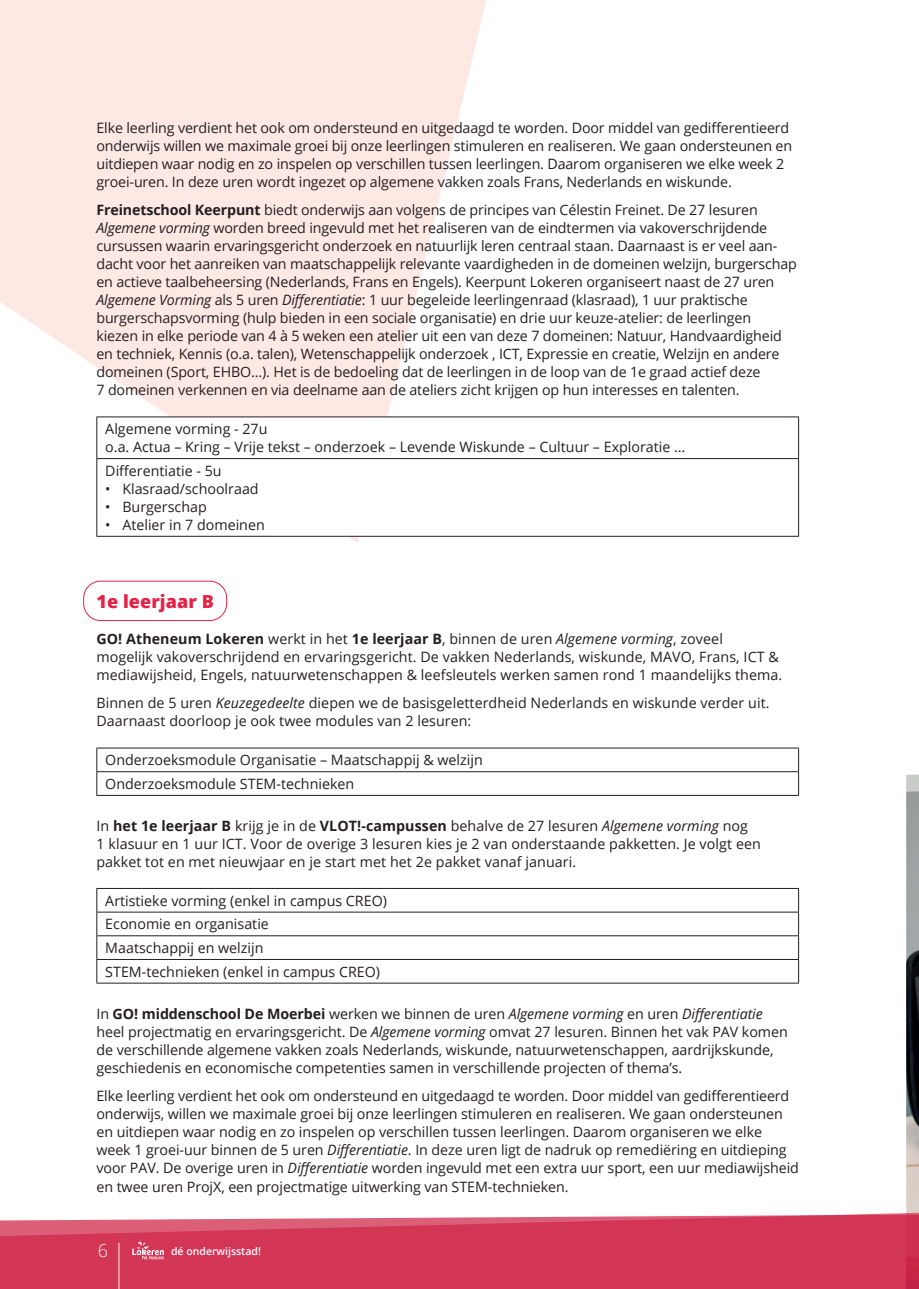
<style>
.page{position:relative;width:919px;height:1289px;background:#fff}
.page>*{position:absolute;margin:0;border:0;box-sizing:border-box;transform-origin:0 0}
.t1{font:800 18px "Open Sans";letter-spacing:.005em;color:#e52147}
.t2{font:300 18px "Open Sans";color:#fff}
.t3{font:14.25px/18px "Open Sans";letter-spacing:-.005em;color:#231f20}
.t4{font:600 10.5px "Open Sans";color:#fff}
.s1{font-weight:700}
.s2{font-style:italic}
</style>
<div class="page">
<img style="left:906px;top:792px;width:12px;height:395px">
<svg style="left:906px;top:774px;width:12px;height:18px"></svg>
<svg style="left:0;top:0;width:486px;height:543px;fill:#fde8e4"></svg>
<div style="left:83px;top:581px;width:144px;height:40px;border:1px solid #e52147;border-radius:17px"></div>
<svg style="left:97px;top:417px;width:701px;height:119px"></svg>
<hr style="left:96px;top:416px;width:702px;height:1px;background:#231f20">
<hr style="left:96px;top:458px;width:702px;height:1px;background:#231f20">
<hr style="left:96px;top:536px;width:702px;height:1px;background:#231f20">
<hr style="left:96px;top:417px;width:1px;height:41px;background:#231f20">
<hr style="left:96px;top:459px;width:1px;height:77px;background:#231f20">
<hr style="left:798px;top:417px;width:1px;height:41px;background:#231f20">
<hr style="left:798px;top:459px;width:1px;height:77px;background:#231f20">
<hr style="left:96px;top:747px;width:702px;height:1px;background:#231f20">
<hr style="left:96px;top:795px;width:702px;height:1px;background:#231f20">
<svg style="left:96px;top:748px;width:703px;height:47px"></svg>
<svg style="left:97px;top:889px;width:701px;height:93px"></svg>
<hr style="left:96px;top:888px;width:702px;height:1px;background:#231f20">
<hr style="left:96px;top:911px;width:702px;height:1px;background:#231f20">
<hr style="left:96px;top:935px;width:702px;height:1px;background:#231f20">
<hr style="left:96px;top:959px;width:702px;height:1px;background:#231f20">
<hr style="left:96px;top:982px;width:702px;height:1px;background:#231f20">
<svg style="left:96px;top:888px;width:1px;height:94px"></svg>
<svg style="left:798px;top:888px;width:1px;height:94px"></svg>
<svg style="left:0;top:1208px;width:918px;height:80px;background:#d9506c"></svg>
<hr style="left:119px;top:1242px;width:1px;height:46px;background:#fff">
<svg style="left:132px;top:1241px;width:32px;height:18px"></svg>
<p class="t3" style="left:96px;top:118px;width:697px">Elke leerling verdient het ook om ondersteund en uitgedaagd te worden. Door middel van gedifferentieerd onderwijs willen we maximale groei bij onze leerlingen stimuleren en realiseren. We gaan ondersteunen en uitdiepen waar nodig en zo inspelen op verschillen tussen leerlingen. Daarom organiseren we elke week 2 groei-uren. In deze uren wordt ingezet op algemene vakken zoals Frans, Nederlands en wiskunde.</p>
<p class="t3" style="left:96px;top:201px;width:702px"><span class="s1">Freinetschool Keerpunt</span> biedt onderwijs aan volgens de principes van Célestin Freinet. De 27 lesuren <span class="s2">Algemene vorming</span> worden breed ingevuld met het realiseren van de eindtermen via vakoverschrijdende cursussen waarin ervaringsgericht onderzoek en natuurlijk leren centraal staan. Daarnaast is er veel aan&shy;dacht voor het aanreiken van maatschappelijk relevante vaardigheden in de domeinen welzijn, burgerschap en actieve taalbeheersing (Nederlands, Frans en Engels). Keerpunt Lokeren organiseert naast de 27 uren <span class="s2">Algemene Vorming</span> als 5 uren <span class="s2">Differentiatie</span>: 1 uur begeleide leerlingenraad (klasraad), 1 uur praktische burgerschapsvorming (hulp bieden in een sociale organisatie) en drie uur keuze-atelier: de leerlingen<br>kiezen in elke periode van 4 à 5 weken een atelier uit een van deze 7 domeinen: Natuur, Handvaardigheid en techniek, Kennis (o.a. talen), Wetenschappelijk onderzoek , ICT, Expressie en creatie, Welzijn en andere domeinen (Sport, EHBO…). Het is de bedoeling dat de leerlingen in de loop van de 1e graad actief deze<br>7 domeinen verkennen en via deelname aan de ateliers zicht krijgen op hun interesses en talenten.</p>
<p class="t3" style="left:105px;top:419px;width:581px">Algemene vorming - 27u<br>o.a. Actua – Kring – Vrije tekst – onderzoek – Levende Wiskunde – Cultuur – Exploratie …</p>
<p class="t3" style="left:105px;top:461px;width:118px">Differentiatie - 5u</p>
<p class="t3" style="left:105px;top:479px;width:155px">• Klasraad/schoolraad</p>
<p class="t3" style="left:105px;top:497px;width:103px">• Burgerschap</p>
<p class="t3" style="left:105px;top:515px;width:161px">• Atelier in 7 domeinen</p>
<p class="t1" style="left:96px;top:587px;width:119px">1e leerjaar B</p>
<p class="t3" style="left:96px;top:629px;width:687px"><span class="s1">GO! Atheneum Lokeren</span> werkt in het <span class="s1">1e leerjaar B</span>, binnen de uren <span class="s2">Algemene vorming</span>, zoveel mogelijk vakoverschrijdend en ervaringsgericht. De vakken Nederlands, wiskunde, MAVO, Frans, ICT &amp; mediawijsheid, Engels, natuurwetenschappen &amp; leefsleutels werken samen rond 1 maandelijks thema.</p>
<p class="t3" style="left:96px;top:693px;width:674px">Binnen de 5 uren <span class="s2">Keuzegedeelte</span> diepen we de basisgeletterdheid Nederlands en wiskunde verder uit.<br>Daarnaast doorloop je ook twee modules van 2 lesuren:</p>
<p class="t3" style="left:105px;top:748px;width:379px;line-height:23.7px">Onderzoeksmodule Organisatie – Maatschappij &amp; welzijn<br>Onderzoeksmodule STEM-technieken</p>
<p class="t3" style="left:96px;top:816px;width:666px">In <span class="s1">het 1e leerjaar B</span> krijg je in de <span class="s1">VLOT!-campussen</span> behalve de 27 lesuren <span class="s2">Algemene vorming</span> nog<br>1 klasuur en 1 uur ICT. Voor de overige 3 lesuren kies je 2 van onderstaande pakketten. Je volgt een pakket tot en met nieuwjaar en je start met het 2e pakket vanaf januari.</p>
<p class="t3" style="left:105px;top:888px;width:283px;line-height:23.7px">Artistieke vorming (enkel in campus CREO)<br>Economie en organisatie<br>Maatschappij en welzijn<br>STEM-technieken (enkel in campus CREO)</p>
<p class="t3" style="left:96px;top:1003px;width:692px">In <span class="s1">GO! middenschool De Moerbei</span> werken we binnen de uren <span class="s2">Algemene vorming</span> en uren <span class="s2">Differentiatie </span>heel projectmatig en ervaringsgericht. De <span class="s2">Algemene vorming</span> omvat 27 lesuren. Binnen het vak PAV komen de verschillende algemene vakken zoals Nederlands, wiskunde, natuurwetenschappen, aardrijkskunde, geschiedenis en economische competenties samen in verschillende projecten of thema’s.</p>
<p class="t3" style="left:96px;top:1086px;width:704px">Elke leerling verdient het ook om ondersteund en uitgedaagd te worden. Door middel van gedifferentieerd onderwijs, willen we maximale groei bij onze leerlingen stimuleren en realiseren. We gaan ondersteunen en uitdiepen waar nodig en zo inspelen op verschillen tussen leerlingen. Daarom organiseren we elke week 1 groei-uur binnen de 5 uren <span class="s2">Differentiatie</span>. In deze uren ligt de nadruk op remediëring en uitdieping voor PAV. De overige uren in <span class="s2">Differentiatie</span> worden ingevuld met een extra uur sport, een uur mediawijsheid en twee uren ProjX, een projectmatige uitwerking van STEM-technieken.</p>
<p class="t2" style="left:98px;top:1237px;width:12px">6</p>
<p class="t4" style="left:171px;top:1243px;width:91px">dé onderwijsstad!</p>
</div>
